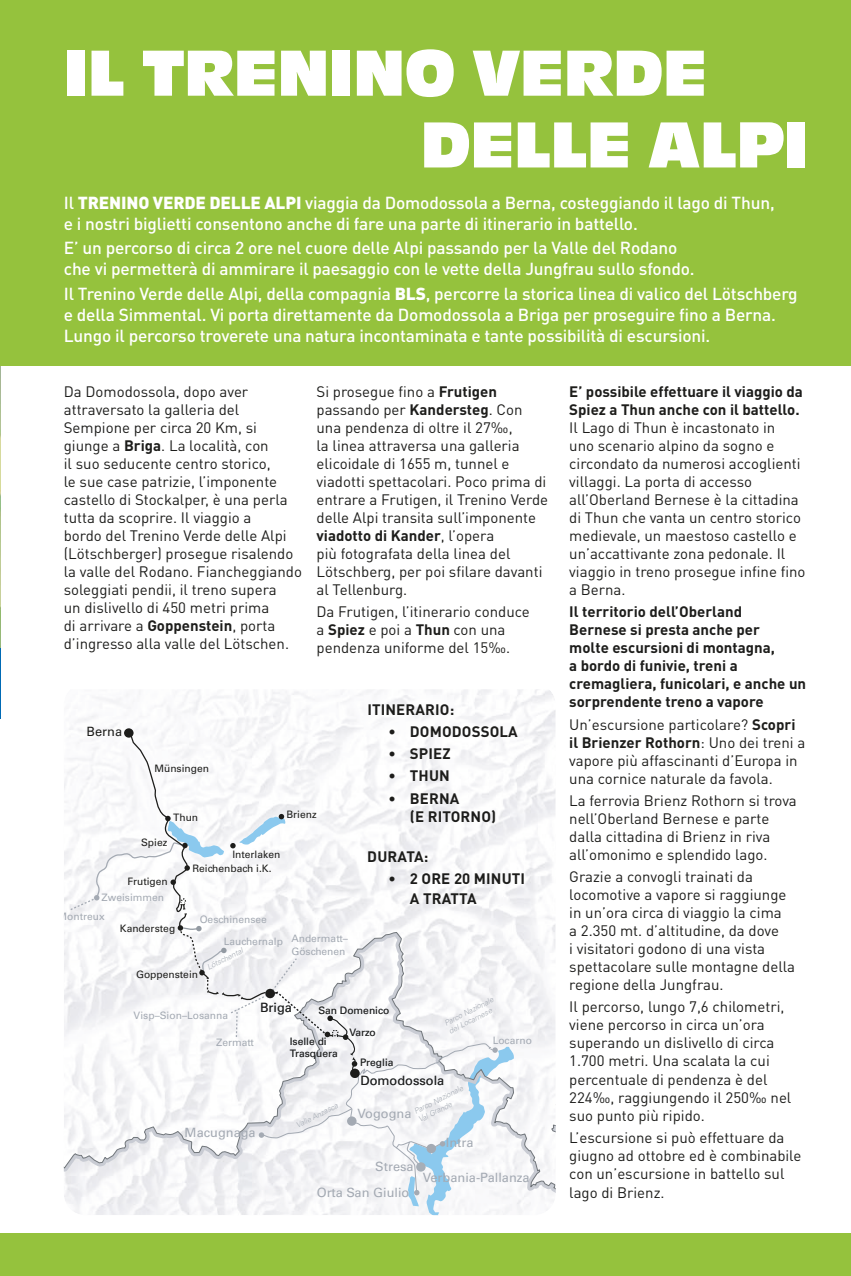
<style>
.page{position:relative;width:851px;height:1276px;background:#fff}
.page>*{position:absolute;margin:0;border:0;box-sizing:border-box;transform-origin:0 0}
.t1{font:67.5px/71.7px "Antique Oli Com";color:#fff}
.t2{font:500 17.25px/20.7px "DIN Pro";letter-spacing:-.01em;color:#fff}
.t3{font:15px/18px "DIN Pro";color:#1d1d1b}
.t4{font:700 15px/18px "DIN Pro";color:#1d1d1b}
.t5{font:12.75px "Univers LT Std";color:#a4aab3}
.t6{font:12.75px "Univers LT Std";color:#1d1d1b}
.t7{font:10.2px/12.3px "Univers LT Std";color:#1d1d1b}
.t8{font:10.2px/10.1px "Univers LT Std";color:#a4aab3;text-align:right}
.t9{font:italic 300 7.65px/9.1px "Univers LT Std";color:#a4aab3}
.s1{font-weight:900}
.s2{font-weight:700}
</style>
<div class="page">
<img style="left:0;top:0;width:1px;height:647px">
<div style="left:0;top:0;width:850px;height:366px;background:#95c23d"></div>
<svg style="left:64px;top:689px;width:491px;height:502px"></svg>
<svg style="left:69px;top:729px;width:445px;height:486px"></svg>
<div style="left:0;top:1233px;width:850px;height:43px;background:#95c23d"></div>
<h1 class="t1" style="left:421px;top:38px;width:389px;text-indent:-357px">IL TRENINO VERDE<br>DELLE ALPI</h1>
<p class="t2" style="left:64px;top:194px;width:712px">Il <span class="s1">TRENINO VERDE DELLE ALPI</span> viaggia da Domodossola a Berna, costeggiando il lago di Thun, e i nostri biglietti consentono anche di fare una parte di itinerario in battello.</p>
<p class="t2" style="left:64px;top:240px;width:632px">E’ un percorso di circa 2 ore nel cuore delle Alpi passando per la Valle del Rodano che vi permetterà di ammirare il paesaggio con le vette della Jungfrau sullo sfondo.</p>
<p class="t2" style="left:64px;top:286px;width:735px">Il Trenino Verde delle Alpi, della compagnia <span class="s1">BLS</span>, percorre la storica linea di valico del Lötschberg e della Simmental. Vi porta direttamente da Domodossola a Briga per proseguire fino a Berna.<br>Lungo il percorso troverete una natura incontaminata e tante possibilità di escursioni.</p>
<p class="t3" style="left:64px;top:384px;width:240px">Da Domodossola, dopo aver attraversato la galleria del<br>Sempione per circa 20 Km, si giunge a <span class="s2">Briga</span>. La località, con<br>il suo seducente centro storico,<br>le sue case patrizie, l’imponente castello di Stockalper, è una perla tutta da scoprire. Il viaggio a<br>bordo del Trenino Verde delle Alpi (Lötschberger) prosegue risalendo la valle del Rodano. Fiancheggiando soleggiati pendii, il treno supera<br>un dislivello di 450 metri prima<br>di arrivare a <span class="s2">Goppenstein</span>, porta d’ingresso alla valle del Lötschen.</p>
<p class="t3" style="left:316px;top:384px;width:233px">Si prosegue fino a <span class="s2">Frutigen </span>passando per <span class="s2">Kandersteg</span>. Con una pendenza di oltre il 27‰,<br>la linea attraversa una galleria elicoidale di 1655 m, tunnel e viadotti spettacolari. Poco prima di entrare a Frutigen, il Trenino Verde delle Alpi transita sull’imponente <span class="s2">viadotto di Kander</span>, l’opera<br>più fotografata della linea del<br>Lötschberg, per poi sfilare davanti al Tellenburg.</p>
<p class="t3" style="left:316px;top:605px;width:215px">Da Frutigen, l’itinerario conduce a <span class="s2">Spiez</span> e poi a <span class="s2">Thun</span> con una pendenza uniforme del 15‰.</p>
<p class="t6" style="left:86px;top:725px;width:37px">Berna</p>
<p class="t7" style="left:154px;top:763px;width:56px">Münsingen</p>
<p class="t7" style="left:173px;top:811px;width:27px">Thun</p>
<p class="t7" style="left:141px;top:837px;width:28px">Spiez</p>
<p class="t7" style="left:286px;top:809px;width:32px">Brienz</p>
<p class="t7" style="left:232px;top:848px;width:49px">Interlaken</p>
<p class="t7" style="left:192px;top:862px;width:81px">Reichenbach i.K.</p>
<p class="t7" style="left:128px;top:876px;width:42px">Frutigen</p>
<p class="t8" style="left:102px;top:893px;width:64px">Zweisimmen</p>
<p class="t8" style="left:58px;top:911px;width:49px">Montreux</p>
<p class="t8" style="left:200px;top:915px;width:69px">Oeschinensee</p>
<p class="t7" style="left:120px;top:922px;width:57px">Kandersteg</p>
<p class="t7" style="left:136px;top:968px;width:63px">Goppenstein</p>
<p class="t8" style="left:224px;top:936px;width:126px">Lauchernalp Andermatt–<br>Göschenen</p>
<p class="t9" style="left:205px;top:963px;width:41px;rotate:-27deg">Lötschental</p>
<p class="t4" style="left:367px;top:702px;width:88px">ITINERARIO:</p>
<p class="t4" style="left:388px;top:724px;width:131px">• DOMODOSSOLA</p>
<p class="t4" style="left:388px;top:746px;width:64px">• SPIEZ</p>
<p class="t4" style="left:388px;top:769px;width:63px">• THUN</p>
<p class="t4" style="left:410px;top:791px;width:88px;text-indent:-21px">• BERNA<br>(E RITORNO)</p>
<p class="t4" style="left:367px;top:849px;width:63px">DURATA:</p>
<p class="t4" style="left:410px;top:870px;width:117px;line-height:19.8px;text-indent:-21px">• 2 ORE 20 MINUTI<br>A TRATTA</p>
<p class="t8" style="left:134px;top:1011px;width:96px">Visp–Sion–Losanna</p>
<p class="t6" style="left:260px;top:1001px;width:33px">Briga</p>
<p class="t7" style="left:318px;top:1005px;width:72px">San Domenico</p>
<p class="t8" style="left:216px;top:1038px;width:39px">Zermatt</p>
<p class="t7" style="left:290px;top:1036px;width:49px">Iselle di<br>Trasquera</p>
<p class="t7" style="left:349px;top:1026px;width:28px">Varzo</p>
<p class="t7" style="left:360px;top:1057px;width:35px">Preglia</p>
<p class="t9" style="left:443px;top:1019px;width:55px;rotate:-27deg">Parco Nazionale del Locarnese</p>
<p class="t8" style="left:492px;top:1036px;width:41px">Locarno</p>
<p class="t5" style="left:185px;top:1126px;width:72px">Macugnaga</p>
<p class="t9" style="left:294px;top:1121px;width:47px;rotate:-27deg">Valle Anzasca</p>
<p class="t6" style="left:360px;top:1074px;width:85px">Domodossola</p>
<p class="t9" style="left:412px;top:1107px;width:55px;rotate:-27deg">Parco Nazionale<br>Val Grande</p>
<p class="t5" style="left:357px;top:1107px;width:55px">Vogogna</p>
<p class="t5" style="left:375px;top:1160px;width:40px">Stresa</p>
<p class="t5" style="left:445px;top:1136px;width:29px">Intra</p>
<p class="t5" style="left:423px;top:1171px;width:108px">Verbania-Pallanza</p>
<p class="t5" style="left:317px;top:1186px;width:94px">Orta San Giulio</p>
<p class="t4" style="left:569px;top:384px;width:235px">E’ possibile effettuare il viaggio da<br>Spiez a Thun anche con il battello.</p>
<p class="t3" style="left:569px;top:420px;width:238px">Il Lago di Thun è incastonato in<br>uno scenario alpino da sogno e circondato da numerosi accoglienti villaggi. La porta di accesso all’Oberland Bernese è la cittadina di Thun che vanta un centro storico medievale, un maestoso castello e un’accattivante zona pedonale. Il viaggio in treno prosegue infine fino a Berna.</p>
<p class="t4" style="left:569px;top:605px;width:238px">Il territorio dell’Oberland<br>Bernese si presta anche per<br>molte escursioni di montagna,<br>a bordo di funivie, treni a cremagliera, funicolari, e anche un sorprendente treno a vapore</p>
<p class="t3" style="left:569px;top:717px;width:237px">Un’escursione particolare? <span class="s2">Scopri il Brienzer Rothorn</span>: Uno dei treni a vapore più affascinanti d’Europa in una cornice naturale da favola.</p>
<p class="t3" style="left:569px;top:793px;width:229px">La ferrovia Brienz Rothorn si trova nell’Oberland Bernese e parte dalla cittadina di Brienz in riva all’omonimo e splendido lago.</p>
<p class="t3" style="left:569px;top:869px;width:227px">Grazie a convogli trainati da locomotive a vapore si raggiunge in un’ora circa di viaggio la cima<br>a 2.350 mt. d’altitudine, da dove<br>i visitatori godono di una vista spettacolare sulle montagne della regione della Jungfrau.</p>
<p class="t3" style="left:569px;top:1000px;width:223px">Il percorso, lungo 7,6 chilometri, viene percorso in circa un’ora superando un dislivello di circa<br>1.700 metri. Una scalata la cui percentuale di pendenza è del<br>224‰, raggiungendo il 250‰ nel suo punto più ripido.</p>
<p class="t3" style="left:569px;top:1130px;width:233px">L’escursione si può effettuare da giugno ad ottobre ed è combinabile con un’escursione in battello sul</p>
<p class="t3" style="left:569px;top:1185px;width:97px">lago di Brienz.</p>
</div>
